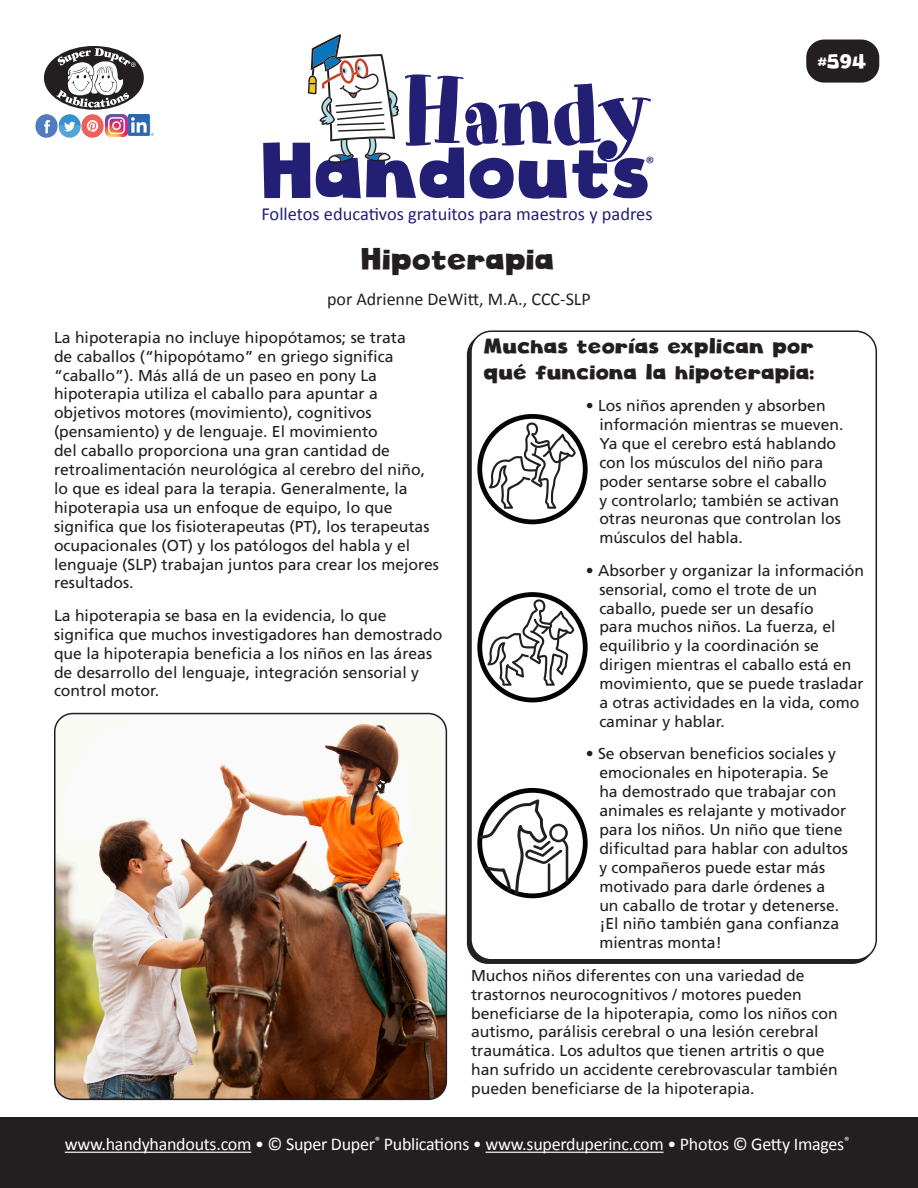
<style>
.page{position:relative;width:918px;height:1188px;background:#fff}
.page>*{position:absolute;margin:0;border:0;box-sizing:border-box;transform-origin:0 0}
.t1{font:93.75px "Art Department JNL";letter-spacing:-.03em;color:#231f75}
.t2{font:76.8px "Cloudy Witha Chanceof Love";color:#231f75}
.HH_Title{font:30px "Cloudy Witha Chanceof Love";color:#231f20}
.HH_TEXT{font:21px/25.2px "Cloudy Witha Chanceof Love";color:#231f20}
.t3{font:19.5px "Cloudy Witha Chanceof Love";color:#fff}
.t4{font:18.45px "Calibri";color:#231f75}
.t5{font:18px "Calibri";letter-spacing:-.015em;color:#fff}
.HH_Author{font:18px "Calibri";color:#231f20}
.t6{font:18px "Calibri";color:#231f75}
.HH_TEXT-2{font:15.75px/18.9px "Frutiger";color:#231f20}
</style>
<div class="page">
<div style="left:470px;top:330px;width:407px;height:631px;border:2px solid #231f20;border-radius:20px"></div>
<div style="left:806px;top:40px;width:73px;height:43px;background:#231f20;border-radius:18px"></div>
<div style="left:0;top:1118px;width:918px;height:70px;background:#231f20"></div>
<div style="left:44px;top:46px;width:100px;height:64px;background:#231f20;border-radius:50%"></div>
<svg style="left:56px;top:48px;width:80px;height:60px"></svg>
<img style="left:36px;top:115px;width:68px;height:22px">
<img style="left:106px;top:115px;width:21px;height:21px">
<hr style="left:65px;top:1152px;width:186px;height:1px;background:#fff">
<hr style="left:486px;top:1152px;width:178px;height:1px;background:#fff">
<img style="left:129px;top:115px;width:24px;height:21px">
<svg style="left:308px;top:34px;width:91px;height:129px"></svg>
<img style="left:55px;top:714px;width:391px;height:385px">
<div style="left:54px;top:713px;width:393px;height:387px;border:2px solid #231f20;border-radius:18px"></div>
<div style="left:477px;top:414px;width:111px;height:110px;border:5px solid #040503;border-radius:50%"></div>
<svg style="left:489px;top:422px;width:87px;height:87px"></svg>
<div style="left:477px;top:592px;width:111px;height:110px;border:5px solid #040503;border-radius:50%"></div>
<svg style="left:487px;top:599px;width:87px;height:87px"></svg>
<div style="left:477px;top:788px;width:111px;height:110px;border:5px solid #040503;border-radius:50%"></div>
<svg style="left:477px;top:796px;width:91px;height:102px"></svg>
<p class="t1" style="left:402px;top:57px;width:252px">Handy</p>
<p class="t2" style="left:264px;top:123px;width:391px">Handouts</p>
<p class="t6" style="left:646px;top:150px;width:11px">®</p>
<p class="t4" style="left:261px;top:201px;width:393px">Folletos educativos gratuitos para maestros y padres</p>
<p class="HH_Title" style="left:362px;top:240px;width:195px">Hipoterapia</p>
<p class="HH_Author" style="left:327px;top:287px;width:265px">por Adrienne DeWitt, M.A., CCC-SLP</p>
<p class="t3" style="left:818px;top:49px;width:50px">#594</p>
<p class="HH_TEXT-2" style="left:54px;top:328px;width:387px">La hipoterapia no incluye hipopótamos; se trata<br>de caballos (“hipopótamo” en griego significa “caballo”). Más allá de un paseo en pony La hipoterapia utiliza el caballo para apuntar a objetivos motores (movimiento), cognitivos (pensamiento) y de lenguaje. El movimiento<br>del caballo proporciona una gran cantidad de retroalimentación neurológica al cerebro del niño, lo que es ideal para la terapia. Generalmente, la hipoterapia usa un enfoque de equipo, lo que significa que los fisioterapeutas (PT), los terapeutas ocupacionales (OT) y los patólogos del habla y el lenguaje (SLP) trabajan juntos para crear los mejores resultados.</p>
<p class="HH_TEXT-2" style="left:54px;top:606px;width:390px">La hipoterapia se basa en la evidencia, lo que significa que muchos investigadores han demostrado que la hipoterapia beneficia a los niños en las áreas de desarrollo del lenguaje, integración sensorial y control motor.</p>
<p class="HH_TEXT" style="left:485px;top:334px;width:332px">Muchas teorías explican por qué funciona la hipoterapia:</p>
<p class="HH_TEXT-2" style="left:599px;top:396px;width:246px;text-indent:-14px">• Los niños aprenden y absorben información mientras se mueven.<br>Ya que el cerebro está hablando con los músculos del niño para poder sentarse sobre el caballo<br>y controlarlo; también se activan otras neuronas que controlan los músculos del habla.</p>
<p class="HH_TEXT-2" style="left:599px;top:561px;width:266px;text-indent:-14px">• Absorber y organizar la información sensorial, como el trote de un caballo, puede ser un desafío<br>para muchos niños. La fuerza, el equilibrio y la coordinación se dirigen mientras el caballo está en movimiento, que se puede trasladar a otras actividades en la vida, como caminar y hablar.</p>
<p class="HH_TEXT-2" style="left:599px;top:744px;width:250px;text-indent:-14px">• Se observan beneficios sociales y emocionales en hipoterapia. Se ha demostrado que trabajar con animales es relajante y motivador para los niños. Un niño que tiene dificultad para hablar con adultos y compañeros puede estar más motivado para darle órdenes a un caballo de trotar y detenerse. ¡El niño también gana confianza mientras monta!</p>
<p class="HH_TEXT-2" style="left:471px;top:966px;width:368px">Muchos niños diferentes con una variedad de trastornos neurocognitivos / motores pueden beneficiarse de la hipoterapia, como los niños con autismo, parálisis cerebral o una lesión cerebral traumática. Los adultos que tienen artritis o que han sufrido un accidente cerebrovascular también pueden beneficiarse de la hipoterapia.</p>
<p class="t5" style="left:65px;top:1132px;width:786px">www.handyhandouts.com • © Super Duper<sup>®</sup> Publications • www.superduperinc.com • Photos © Getty Images<sup>®</sup></p>
</div>
